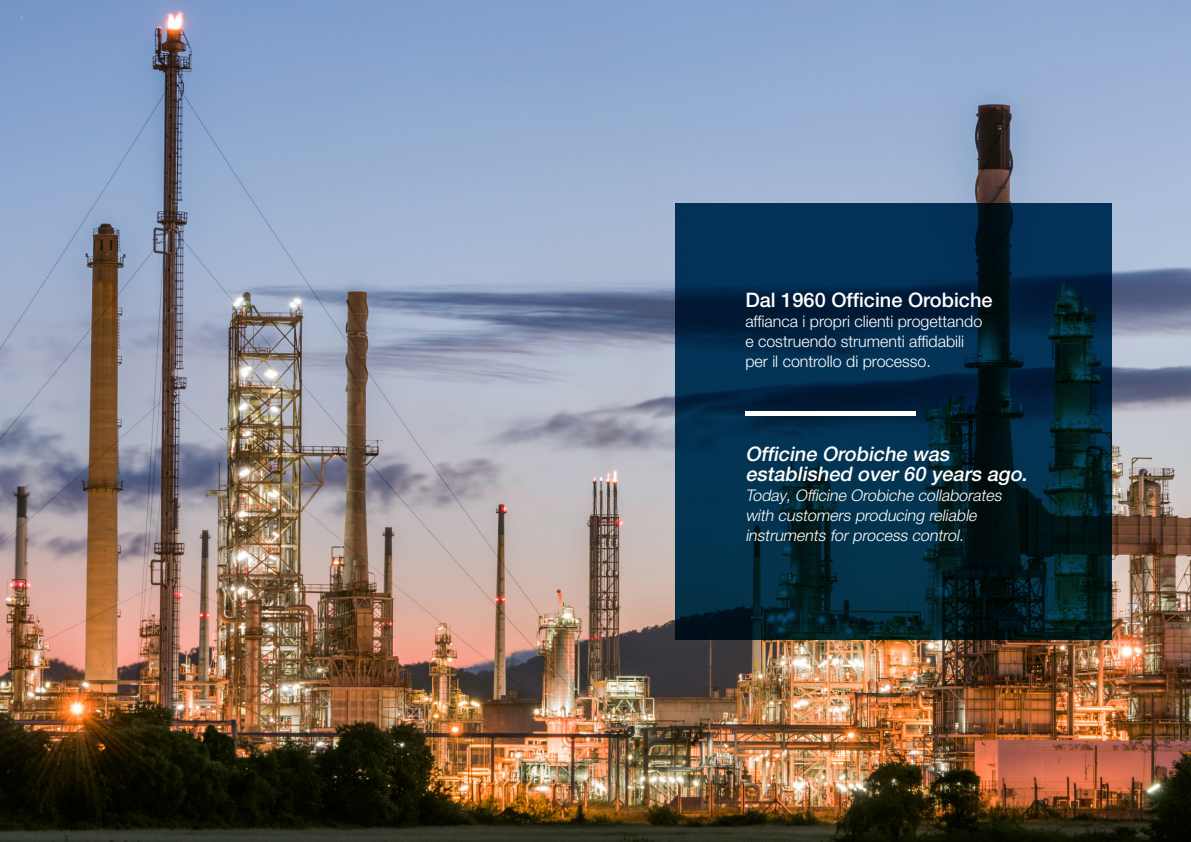
<style>
.page{position:relative;width:1191px;height:842px;background:#fff}
.page>*{position:absolute;margin:0;border:0;box-sizing:border-box;transform-origin:0 0}
.t1{font:italic 500 20px/20px "Helvetica Neue LT Pro";color:#fff}
.t2{font:500 20px "Helvetica Neue LT Pro";color:#fff}
.t3{font:italic 300 16px/20px "Helvetica Neue LT Pro";color:#fff}
.t4{font:300 16px "Helvetica Neue LT Pro";color:#fff}
</style>
<div class="page">
<img style="left:0;top:0;width:1191px;height:842px">
<svg style="left:675px;top:203px;width:436px;height:436px;background:#02263c"></svg>
<hr style="left:745px;top:411px;width:170px;height:4px;background:#fff">
<p class="t2" style="left:745px;top:288px;width:249px">Dal 1960 Officine Orobiche</p>
<p class="t4" style="left:745px;top:312px;width:238px">affianca i propri clienti progettando</p>
<p class="t4" style="left:745px;top:332px;width:220px">e costruendo strumenti affidabili</p>
<p class="t4" style="left:745px;top:352px;width:187px">per il controllo di processo.</p>
<p class="t1" style="left:745px;top:443px;width:287px">Officine Orobiche was established over 60 years ago.</p>
<p class="t3" style="left:745px;top:485px;width:261px">Today, Officine Orobiche collaborates with customers producing reliable instruments for process control.</p>
</div>
